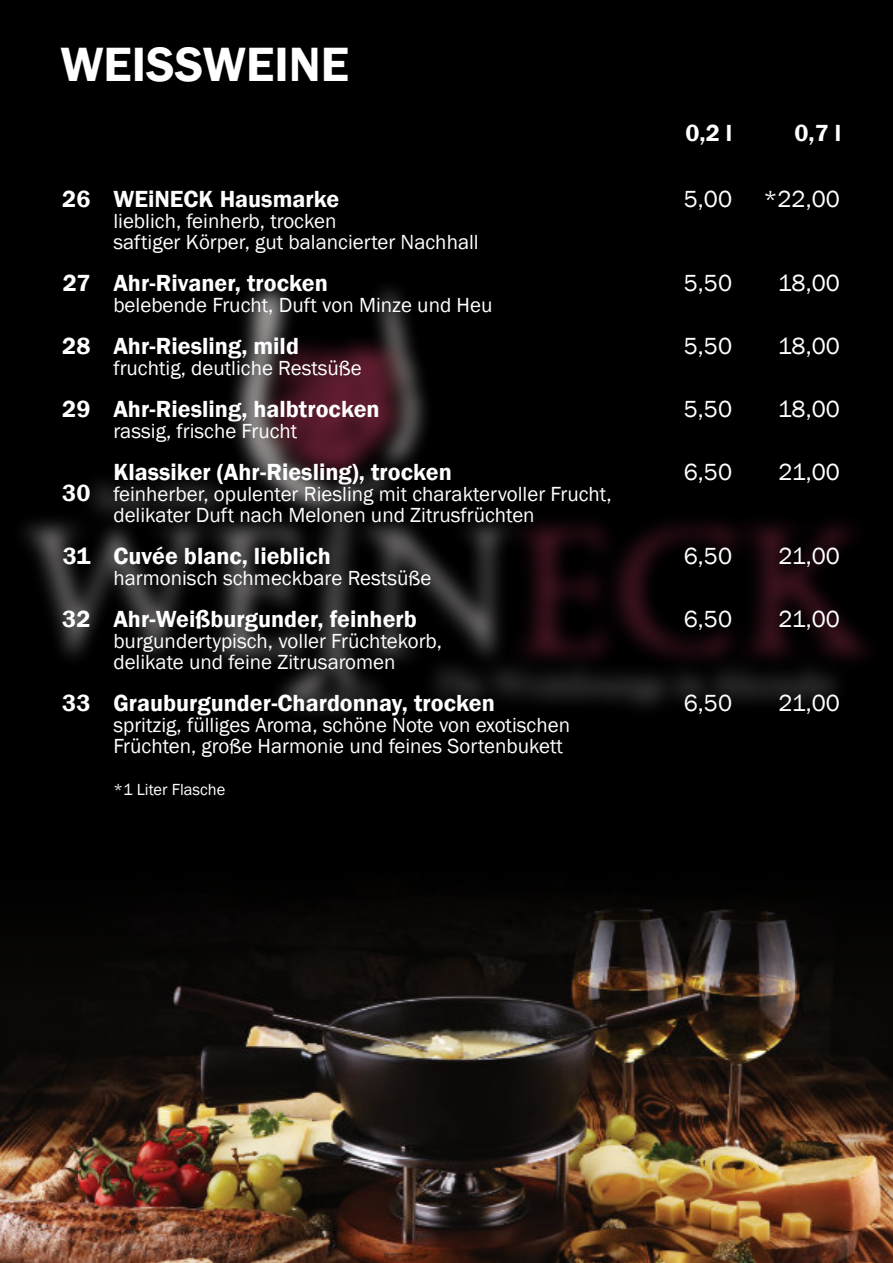
<style>
.page{position:relative;width:893px;height:1263px;background:#fff}
.page>*{position:absolute;margin:0;border:0;box-sizing:border-box;transform-origin:0 0}
.t1{font:600 49.5px "Franklin Gothic";color:#fff}
.t2{font:600 24px "Franklin Gothic";color:#fff}
.t3{font:24px "Franklin Gothic";color:#fff}
.t4{font:21px/21px "Franklin Gothic";color:#fff}
.t5{font:16.5px "Franklin Gothic";color:#fff}
</style>
<div class="page">
<div style="left:0;top:0;width:893px;height:1096px;background:#000"></div>
<img style="left:23px;top:284px;width:845px;height:431px">
<img style="left:0;top:907px;width:893px;height:356px">
<h1 class="t1" style="left:60px;top:46px;width:290px">WEISSWEINE</h1>
<p class="t2" style="left:685px;top:125px;width:48px">0,2 l</p>
<p class="t2" style="left:794px;top:125px;width:48px">0,7 l</p>
<p class="t2" style="left:62px;top:190px;width:30px">26</p>
<p class="t2" style="left:63px;top:274px;width:29px">27</p>
<p class="t2" style="left:62px;top:337px;width:30px">28</p>
<p class="t2" style="left:62px;top:400px;width:30px">29</p>
<p class="t2" style="left:62px;top:484px;width:30px">30</p>
<p class="t2" style="left:63px;top:547px;width:29px">31</p>
<p class="t2" style="left:62px;top:610px;width:30px">32</p>
<p class="t2" style="left:62px;top:694px;width:30px">33</p>
<p class="t2" style="left:113px;top:190px;width:227px">WEiNECK Hausmarke</p>
<p class="t4" style="left:113px;top:212px;width:367px">lieblich, feinherb, trocken<br>saftiger Körper, gut balancierter Nachhall</p>
<p class="t2" style="left:113px;top:274px;width:216px">Ahr-Rivaner, trocken</p>
<p class="t4" style="left:113px;top:296px;width:381px">belebende Frucht, Duft von Minze und Heu</p>
<p class="t2" style="left:113px;top:337px;width:187px">Ahr-Riesling, mild</p>
<p class="t4" style="left:113px;top:359px;width:250px">fruchtig, deutliche Restsüße</p>
<p class="t2" style="left:113px;top:400px;width:268px">Ahr-Riesling, halbtrocken</p>
<p class="t4" style="left:113px;top:422px;width:186px">rassig, frische Frucht</p>
<p class="t2" style="left:113px;top:463px;width:340px">Klassiker (Ahr-Riesling), trocken</p>
<p class="t4" style="left:113px;top:485px;width:500px">feinherber, opulenter Riesling mit charaktervoller Frucht, delikater Duft nach Melonen und Zitrusfrüchten</p>
<p class="t2" style="left:113px;top:547px;width:219px">Cuvée blanc, lieblich</p>
<p class="t4" style="left:113px;top:569px;width:319px">harmonisch schmeckbare Restsüße</p>
<p class="t2" style="left:113px;top:610px;width:305px">Ahr-Weißburgunder, feinherb</p>
<p class="t4" style="left:113px;top:632px;width:330px">burgundertypisch, voller Früchtekorb, delikate und feine Zitrusaromen</p>
<p class="t2" style="left:113px;top:694px;width:383px">Grauburgunder-Chardonnay, trocken</p>
<p class="t4" style="left:113px;top:716px;width:458px">spritzig, fülliges Aroma, schöne Note von exotischen<br>Früchten, große Harmonie und feines Sortenbukett</p>
<p class="t5" style="left:113px;top:783px;width:114px">*1 Liter Flasche</p>
<p class="t3" style="left:684px;top:190px;width:50px">5,00</p>
<p class="t3" style="left:763px;top:190px;width:78px">*22,00</p>
<p class="t3" style="left:684px;top:274px;width:50px">5,50</p>
<p class="t3" style="left:778px;top:274px;width:64px">18,00</p>
<p class="t3" style="left:684px;top:337px;width:50px">5,50</p>
<p class="t3" style="left:778px;top:337px;width:64px">18,00</p>
<p class="t3" style="left:684px;top:400px;width:50px">5,50</p>
<p class="t3" style="left:778px;top:400px;width:64px">18,00</p>
<p class="t3" style="left:684px;top:463px;width:50px">6,50</p>
<p class="t3" style="left:779px;top:463px;width:63px">21,00</p>
<p class="t3" style="left:684px;top:547px;width:50px">6,50</p>
<p class="t3" style="left:779px;top:547px;width:63px">21,00</p>
<p class="t3" style="left:684px;top:610px;width:50px">6,50</p>
<p class="t3" style="left:779px;top:610px;width:63px">21,00</p>
<p class="t3" style="left:684px;top:694px;width:50px">6,50</p>
<p class="t3" style="left:779px;top:694px;width:63px">21,00</p>
</div>
